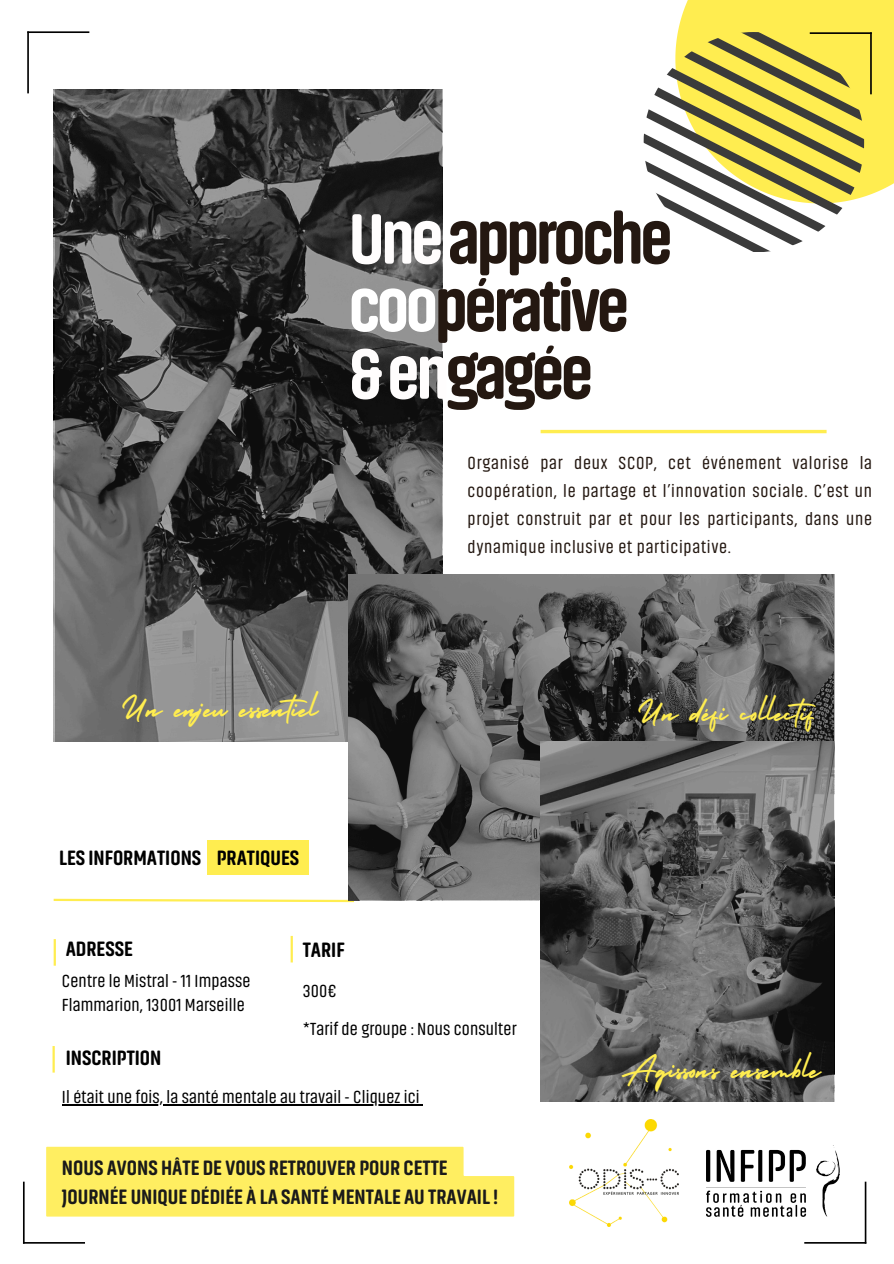
<style>
.page{position:relative;width:894px;height:1264px;background:#fff}
.page>*{position:absolute;margin:0;border:0;box-sizing:border-box;transform-origin:0 0}
.t1{font:800 72px/67.5px "Akhand Soft";letter-spacing:-.05em;color:#241811}
.t2{font:36px "Holiday";color:#ffed50}
.t3{font:800 21px/29.2px "Akhand Soft";color:#000}
.t4{font:18px/28.2px "Akhand Soft";letter-spacing:.04em;color:#241811;text-align:justify}
.t5{font:18px/24.8px "Akhand Soft";letter-spacing:.01em;color:#000}
.s1{color:#fffdfd}
.s2{color:#fff}
</style>
<div class="page">
<svg style="left:53px;top:898px;width:301px;height:5px"></svg>
<svg style="left:55px;top:90px;width:387px;height:651px;background:#4c4c4c"></svg>
<svg style="left:348px;top:574px;width:486px;height:326px;background:#5e5e5e"></svg>
<hr style="left:540px;top:430px;width:286px;height:3px;background:#ffed50">
<hr style="left:54px;top:939px;width:2px;height:26px;background:#ffed50">
<hr style="left:290px;top:935px;width:3px;height:27px;background:#ffed50">
<svg style="left:643px;top:0;width:250px;height:252px"></svg>
<img style="left:706px;top:1145px;width:133px;height:71px">
<div style="left:46px;top:1146px;width:468px;height:70px;background:#ffee61"></div>
<img style="left:569px;top:1119px;width:109px;height:107px">
<div style="left:207px;top:839px;width:102px;height:35px;background:#ffed50"></div>
<svg style="left:540px;top:741px;width:294px;height:360px;background:#5d5d5d"></svg>
<hr style="left:869px;top:32px;width:2px;height:62px;background:#000">
<hr style="left:809px;top:32px;width:62px;height:2px;background:#000">
<hr style="left:27px;top:31px;width:62px;height:2px;background:#000">
<hr style="left:27px;top:31px;width:2px;height:62px;background:#000">
<hr style="left:804px;top:1241px;width:62px;height:2px;background:#000">
<hr style="left:864px;top:1181px;width:2px;height:62px;background:#000">
<hr style="left:23px;top:1181px;width:2px;height:62px;background:#000">
<hr style="left:23px;top:1241px;width:62px;height:2px;background:#000">
<hr style="left:62px;top:1104px;width:357px;height:1px;background:#000">
<hr style="left:52px;top:1046px;width:3px;height:26px;background:#ffed50">
<p class="t1" style="left:348px;top:198px;width:325px"><span class="s1">Une</span>approche <span class="s2">coo</span>pérative <span class="s1">&amp;en</span>gagée</p>
<p class="t4" style="left:467px;top:447px;width:406px">Organisé par deux SCOP, cet événement valorise la coopération, le partage et l’innovation sociale. C’est un projet construit par et pour les participants, dans une dynamique inclusive et participative.</p>
<p class="t2" style="left:121px;top:680px;width:198px">Un enjeu essentiel</p>
<p class="t2" style="left:637px;top:684px;width:188px">Un défi collectif</p>
<p class="t3" style="left:59px;top:841px;width:144px">LES INFORMATIONS</p>
<p class="t3" style="left:217px;top:841px;width:84px">PRATIQUES</p>
<p class="t3" style="left:66px;top:932px;width:69px">ADRESSE</p>
<h2 class="t3" style="left:303px;top:933px;width:43px">TARIF</h2>
<h1 class="t5" style="left:62px;top:966px;width:190px">Centre le Mistral - 11 Impasse<br>Flammarion, 13001 Marseille</h1>
<p class="t5" style="left:303px;top:976px;width:35px">300€</p>
<h3 class="t3" style="left:66px;top:1041px;width:97px">INSCRIPTION</h3>
<h3 class="t5" style="left:303px;top:1014px;width:215px">*Tarif de groupe : Nous consulter</h3>
<p class="t5" style="left:62px;top:1083px;width:359px">Il était une fois, la santé mentale au travail - Cliquez ici</p>
<p class="t3" style="left:62px;top:1151px;width:438px">NOUS AVONS HÂTE DE VOUS RETROUVER POUR CETTE<br>JOURNÉE UNIQUE DÉDIÉE À LA SANTÉ MENTALE AU TRAVAIL !</p>
<h2 class="t2" style="left:620px;top:1041px;width:201px">Agissons ensemble</h2>
</div>
